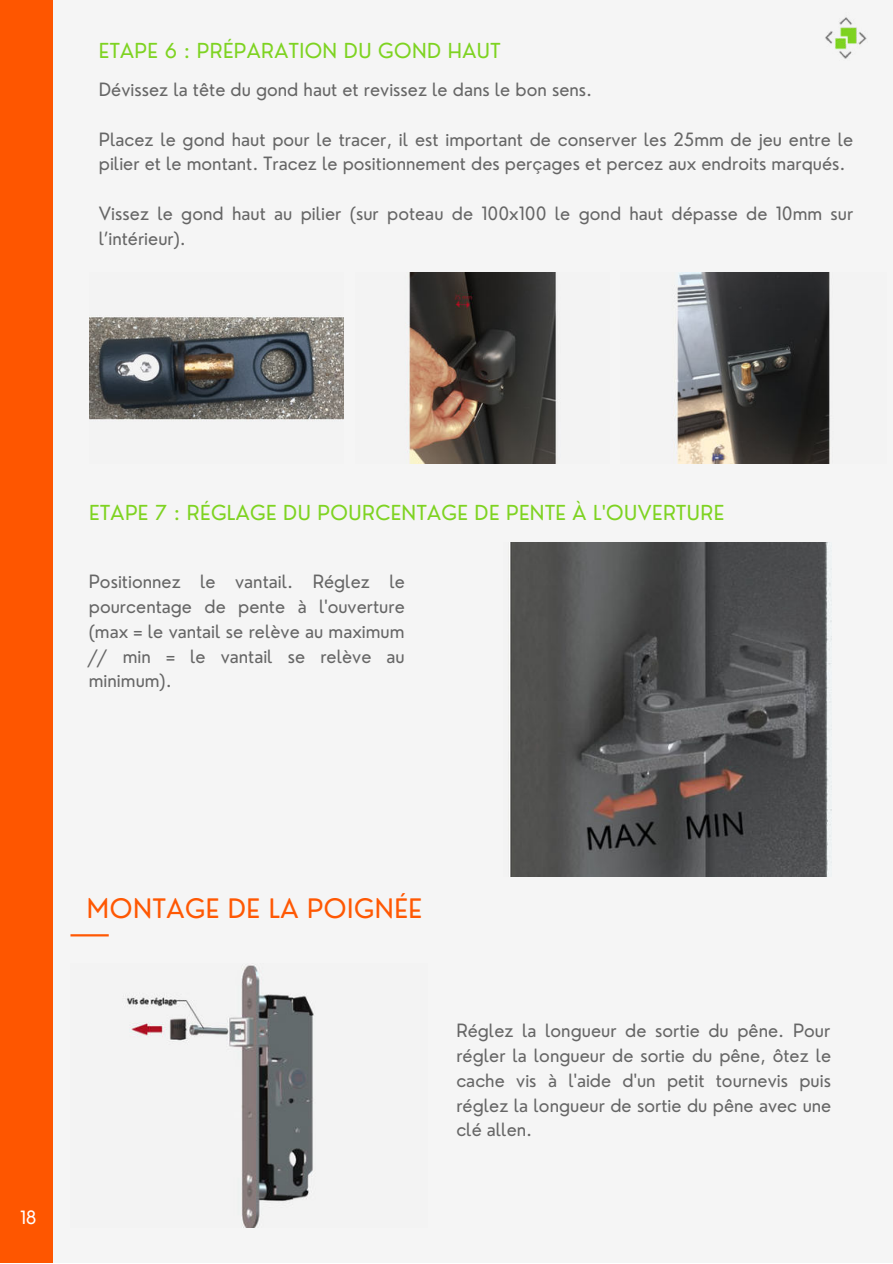
<style>
.page{position:relative;width:893px;height:1264px;background:#fff}
.page>*{position:absolute;margin:0;border:0;box-sizing:border-box;transform-origin:0 0}
.t1{font:26.1px "Nourd";letter-spacing:.02em;color:#ff5803}
.t2{font:20.1px "Nourd";letter-spacing:.02em;color:#7ed321}
.t3{font:17.85px/24.8px "Nourd";color:#666}
.t4{font:17.85px "Nourd";color:#fff}
</style>
<div class="page">
<div style="left:0;top:0;width:892px;height:1262px;background:#f5f5f5"></div>
<div style="left:0;top:0;width:53px;height:1262px;background:#fe5600"></div>
<img style="left:825px;top:17px;width:42px;height:42px">
<img style="left:89px;top:317px;width:254px;height:103px">
<img style="left:409px;top:272px;width:148px;height:191px">
<img style="left:674px;top:272px;width:156px;height:191px">
<img style="left:510px;top:542px;width:321px;height:334px">
<hr style="left:70px;top:934px;width:39px;height:2px;background:#ff5803">
<img style="left:127px;top:965px;width:187px;height:262px">
<p class="t2" style="left:99px;top:38px;width:403px">ETAPE 6 : PRÉPARATION DU GOND HAUT</p>
<p class="t3" style="left:99px;top:77px;width:495px">Dévissez la tête du gond haut et revissez le dans le bon sens.</p>
<p class="t3" style="left:99px;top:127px;width:755px">Placez le gond haut pour le tracer, il est important de conserver les 25mm de jeu entre le pilier et le montant. Tracez le positionnement des perçages et percez aux endroits marqués.</p>
<p class="t3" style="left:99px;top:201px;width:756px">Vissez le gond haut au pilier (sur poteau de 100x100 le gond haut dépasse de 10mm sur l’intérieur).</p>
<p class="t2" style="left:89px;top:501px;width:636px">ETAPE 7 : RÉGLAGE DU POURCENTAGE DE PENTE À L'OUVERTURE</p>
<p class="t3" style="left:89px;top:569px;width:317px;text-align:justify">Positionnez le vantail. Réglez le pourcentage de pente à l'ouverture (max = le vantail se relève au maximum // min = le vantail se relève au minimum).</p>
<p class="t4" style="left:20px;top:1207px;width:18px">18</p>
<h1 class="t1" style="left:87px;top:892px;width:336px">MONTAGE DE LA POIGNÉE</h1>
<p class="t3" style="left:456px;top:1018px;width:376px;text-align:justify">Réglez la longueur de sortie du pêne. Pour régler la longueur de sortie du pêne, ôtez le cache vis à l'aide d'un petit tournevis puis réglez la longueur de sortie du pêne avec une clé allen.</p>
</div>
